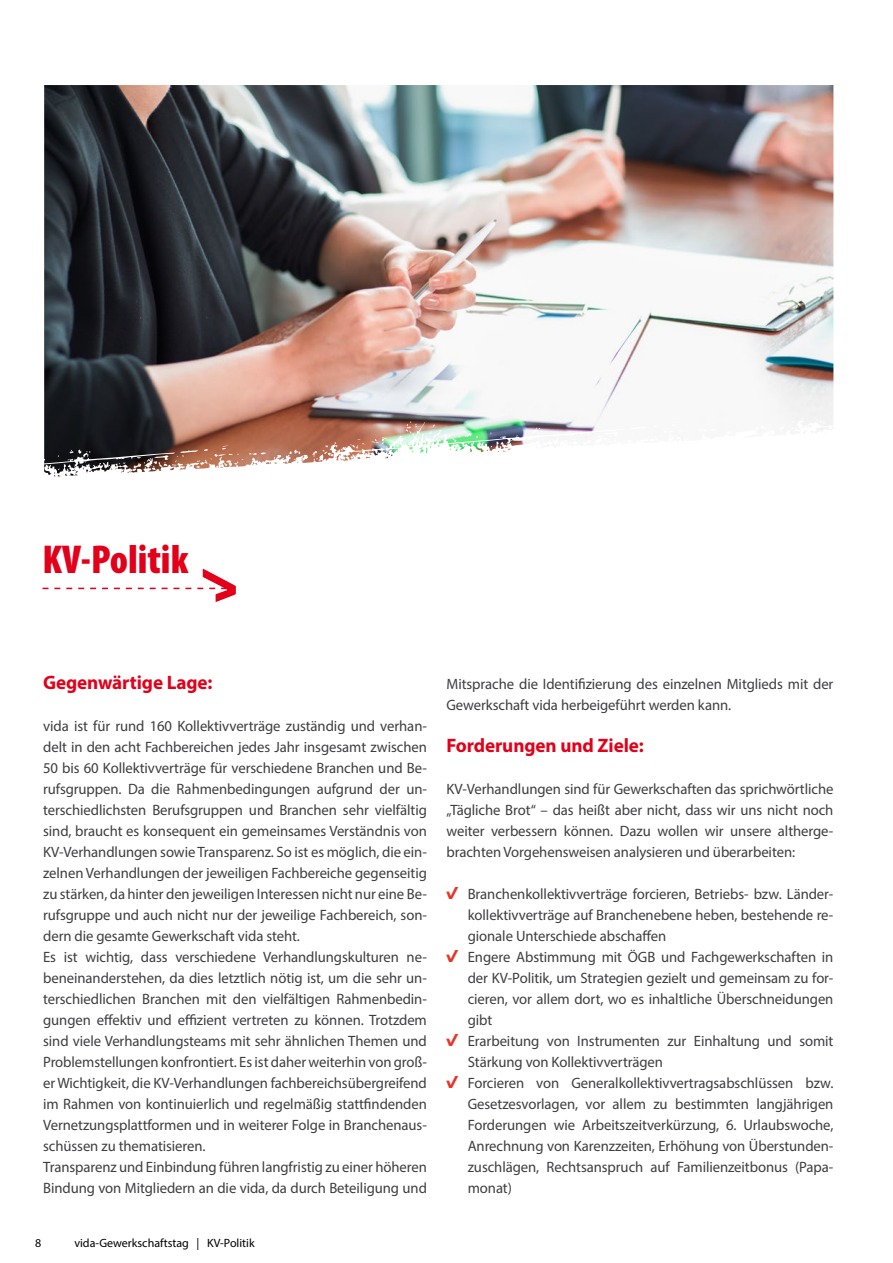
<style>
.page{position:relative;width:893px;height:1263px;background:#fff}
.page>*{position:absolute;margin:0;border:0;box-sizing:border-box;transform-origin:0 0}
.t1{font:900 condensed 40.5px "Myriad Pro";color:#e2001a}
.t2{font:700 19.5px "Myriad Pro";letter-spacing:-.005em;color:#e2001a}
.t3{font:15px/21px "Myriad Pro";letter-spacing:-.005em;color:#3e3d40;text-align:justify}
.t4{font:12px "Myriad Pro";color:#000}
.s1{font-family:"vida Schmuckschrift";font-size:16.5px;color:#e53527}
</style>
<div class="page">
<img style="left:44px;top:85px;width:789px;height:326px">
<svg style="left:44px;top:411px;width:789px;height:66px"></svg>
<svg style="left:396px;top:421px;width:47px;height:26px"></svg>
<svg style="left:67px;top:449px;width:24px;height:12px"></svg>
<svg style="left:371px;top:437px;width:17px;height:7px"></svg>
<svg style="left:350px;top:439px;width:14px;height:10px"></svg>
<svg style="left:334px;top:442px;width:3px;height:5px"></svg>
<svg style="left:249px;top:452px;width:17px;height:4px"></svg>
<svg style="left:289px;top:450px;width:11px;height:10px"></svg>
<svg style="left:44px;top:455px;width:1px;height:12px"></svg>
<svg style="left:133px;top:445px;width:110px;height:26px;background:#9e7766"></svg>
<svg style="left:312px;top:445px;width:16px;height:16px"></svg>
<svg style="left:103px;top:462px;width:7px;height:7px"></svg>
<svg style="left:276px;top:455px;width:5px;height:4px"></svg>
<svg style="left:43px;top:569px;width:193px;height:33px"></svg>
<h1 class="t1" style="left:43px;top:536px;width:147px">KV-Politik</h1>
<h2 class="t2" style="left:43px;top:670px;width:171px">Gegenwärtige Lage:</h2>
<p class="t3" style="left:43px;top:715px;width:385px;text-align:left">vida ist für rund 160 Kollektivverträge zuständig und verhan&shy;delt in den acht Fachbereichen jedes Jahr insgesamt zwischen 50 bis 60 Kollektivverträge für verschiedene Branchen und Be&shy;rufsgruppen. Da die Rahmenbedingungen aufgrund der un&shy;terschiedlichsten Berufsgruppen und Branchen sehr vielfältig sind, braucht es konsequent ein gemeinsames Verständnis von KV-Verhandlungen sowie Transparenz. So ist es möglich, die ein&shy;zelnen Verhandlungen der jeweiligen Fachbereiche gegenseitig zu stärken, da hinter den jeweiligen Interessen nicht nur eine Be&shy;rufsgruppe und auch nicht nur der jeweilige Fachbereich, son&shy;dern die gesamte Gewerkschaft vida steht.<br>Es ist wichtig, dass verschiedene Verhandlungskulturen ne&shy;beneinanderstehen, da dies letztlich nötig ist, um die sehr un&shy;terschiedlichen Branchen mit den vielfältigen Rahmenbedin&shy;gungen effektiv und effizient vertreten zu können. Trotzdem sind viele Verhandlungsteams mit sehr ähnlichen Themen und Problemstellungen konfrontiert. Es ist daher weiterhin von groß&shy;er Wichtigkeit, die KV-Verhandlungen fachbereichsübergreifend im Rahmen von kontinuierlich und regelmäßig stattfindenden Vernetzungsplattformen und in weiterer Folge in Branchenaus&shy;schüssen zu thematisieren.<br>Transparenz und Einbindung führen langfristig zu einer höheren Bindung von Mitgliedern an die vida, da durch Beteiligung und</p>
<p class="t4" style="left:35px;top:1235px;width:8px">8</p>
<p class="t4" style="left:74px;top:1235px;width:182px">vida-Gewerkschaftstag | KV-Politik</p>
<p class="t3" style="left:446px;top:673px;width:388px">Mitsprache die Identifizierung des einzelnen Mitglieds mit der<br>Gewerkschaft vida herbeigeführt werden kann.</p>
<h2 class="t2" style="left:446px;top:733px;width:199px">Forderungen und Ziele:</h2>
<p class="t3" style="left:446px;top:778px;width:388px">KV-Verhandlungen sind für Gewerkschaften das sprichwörtliche „Tägliche Brot“ – das heißt aber nicht, dass wir uns nicht noch weiter verbessern können. Dazu wollen wir unsere altherge&shy;brachten Vorgehensweisen analysieren und überarbeiten:</p>
<p class="t3" style="left:468px;top:883px;width:367px;text-indent:-21px"><span class="s1">•</span> Branchenkollektivverträge forcieren, Betriebs- bzw. Länder&shy;kollektivverträge auf Branchenebene heben, bestehende re&shy;gionale Unterschiede abschaffen</p>
<p class="t3" style="left:468px;top:946px;width:367px;text-indent:-21px"><span class="s1">•</span> Engere Abstimmung mit ÖGB und Fachgewerkschaften in der KV-Politik, um Strategien gezielt und gemeinsam zu for&shy;cieren, vor allem dort, wo es inhaltliche Überschneidungen gibt</p>
<p class="t3" style="left:468px;top:1030px;width:367px;text-indent:-21px"><span class="s1">•</span> Erarbeitung von Instrumenten zur Einhaltung und somit<br>Stärkung von Kollektivverträgen</p>
<p class="t3" style="left:468px;top:1072px;width:367px;text-indent:-21px"><span class="s1">•</span> Forcieren von Generalkollektivvertragsabschlüssen bzw.<br>Gesetzesvorlagen, vor allem zu bestimmten langjährigen Forderungen wie Arbeitszeitverkürzung, 6. Urlaubswoche, Anrechnung von Karenzzeiten, Erhöhung von Überstunden&shy;zuschlägen, Rechtsanspruch auf Familienzeitbonus (Papa&shy;monat)</p>
</div>
